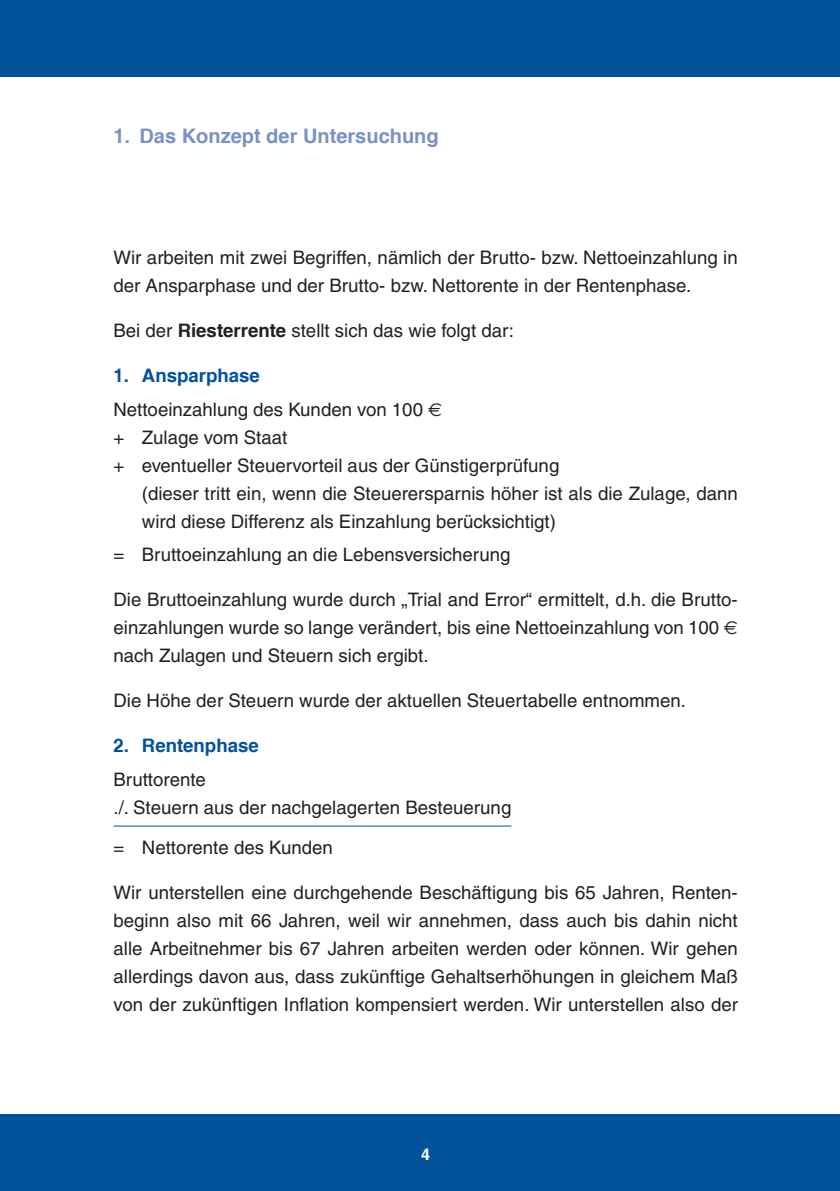
<style>
.page{position:relative;width:840px;height:1191px;background:#fff}
.page>*{position:absolute;margin:0;border:0;box-sizing:border-box;transform-origin:0 0}
.t1{font:700 20px "Helvetica";color:#7b91c4}
.t2{font:18.6px/28px "Helvetica";color:#231f20}
.t3{font:700 18.6px "Helvetica";color:#01529b}
.t4{font:700 16px "Helvetica";color:#fff}
.s1{font-weight:700}
.s2{font-weight:700;color:#01529b}
.s3{font-family:"Euro Sans"}
</style>
<div class="page">
<div style="left:0;top:0;width:839px;height:76px;background:#01529b"></div>
<div style="left:0;top:1114px;width:839px;height:77px;background:#01529b"></div>
<hr style="left:113px;top:825px;width:398px;height:1px;background:#01529b">
<p class="t1" style="left:113px;top:124px;width:326px">1. Das Konzept der Untersuchung</p>
<p class="t2" style="left:113px;top:243px;width:625px">Wir arbeiten mit zwei Begriffen, nämlich der Brutto- bzw. Nettoeinzahlung in der Ansparphase und der Brutto- bzw. Nettorente in der Rentenphase.</p>
<p class="t2" style="left:113px;top:316px;width:402px">Bei der <span class="s1">Riesterrente</span> stellt sich das wie folgt dar:</p>
<p class="t2" style="left:113px;top:359px;width:330px;line-height:33.6px"><span class="s2">1. Ansparphase<br></span>Nettoeinzahlung des Kunden von 100 <span class="s3">€</span></p>
<p class="t2" style="left:113px;top:423px;width:175px">+ Zulage vom Staat</p>
<p class="t2" style="left:113px;top:451px;width:447px">+ eventueller Steuervorteil aus der Günstigerprüfung</p>
<p class="t2" style="left:142px;top:479px;width:597px">(dieser tritt ein, wenn die Steuerersparnis höher ist als die Zulage, dann</p>
<p class="t2" style="left:142px;top:507px;width:415px">wird diese Differenz als Einzahlung berücksichtigt)</p>
<p class="t2" style="left:113px;top:541px;width:398px">= Bruttoeinzahlung an die Lebensversicherung</p>
<p class="t2" style="left:113px;top:586px;width:625px;text-align:justify">Die Bruttoeinzahlung wurde durch „Trial and Error“ ermittelt, d.h. die Brutto&shy;einzahlungen wurde so lange verändert, bis eine Nettoeinzahlung von 100 <span class="s3">€ </span>nach Zulagen und Steuern sich ergibt.</p>
<p class="t2" style="left:113px;top:687px;width:573px">Die Höhe der Steuern wurde der aktuellen Steuertabelle entnommen.</p>
<p class="t3" style="left:113px;top:734px;width:147px">2. Rentenphase</p>
<p class="t2" style="left:113px;top:765px;width:399px">Bruttorente<br>./. Steuern aus der nachgelagerten Besteuerung</p>
<p class="t2" style="left:113px;top:833px;width:221px">= Nettorente des Kunden</p>
<p class="t2" style="left:113px;top:878px;width:625px;text-align:justify">Wir unterstellen eine durchgehende Beschäftigung bis 65 Jahren, Renten&shy;beginn also mit 66 Jahren, weil wir annehmen, dass auch bis dahin nicht alle Arbeitnehmer bis 67 Jahren arbeiten werden oder können. Wir gehen allerdings davon aus, dass zukünftige Gehaltserhöhungen in gleichem Maß von der zukünftigen Inflation kompensiert werden. Wir unterstellen also der</p>
<p class="t4" style="left:421px;top:1144px;width:10px">4</p>
</div>
